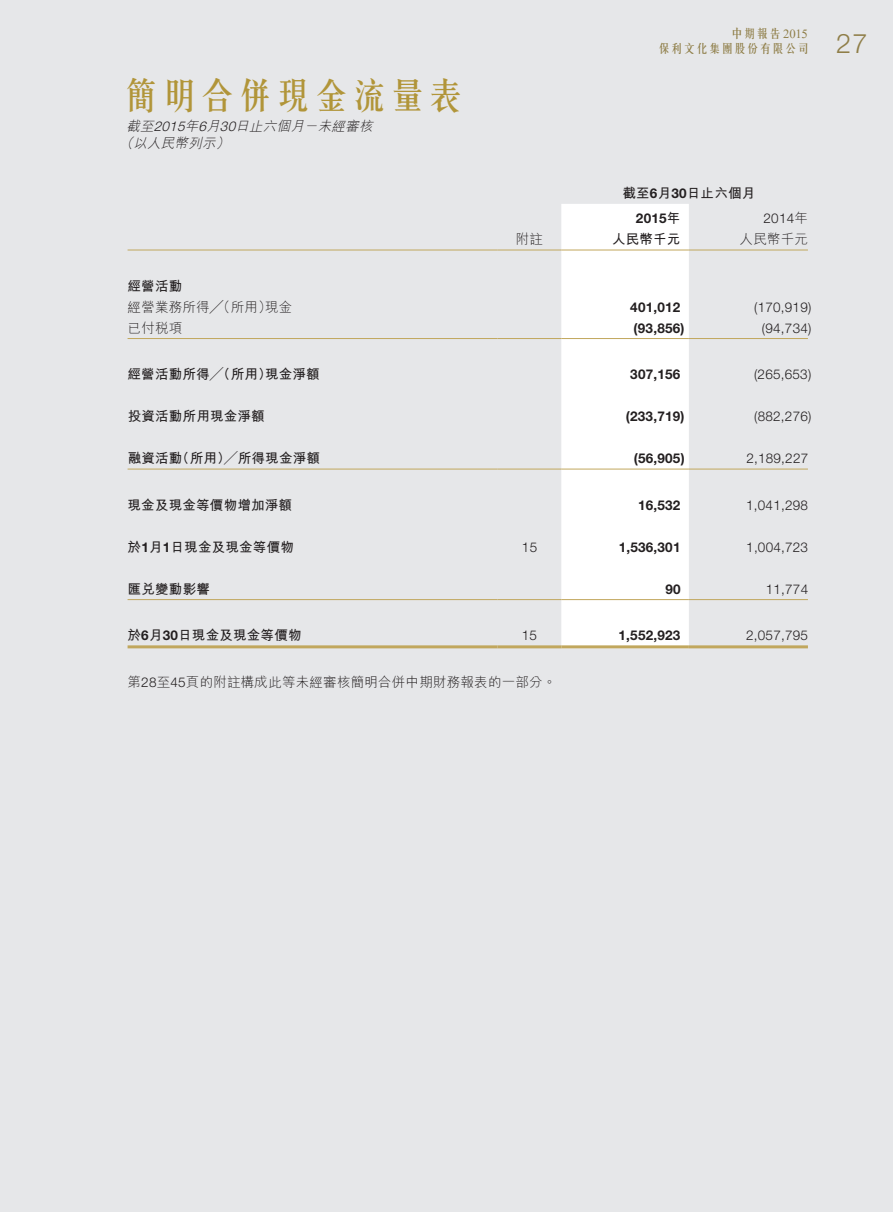
<style>
.page{position:relative;width:893px;height:1212px;background:#e6e7e9}
.page>*{position:absolute;margin:0;border:0;box-sizing:border-box;transform-origin:0 0}
.t1{font:500 36px "C Song 3 HK";letter-spacing:.055em;color:#b19539}
.t2{font:300 27px "Helvetica Neue LT Std";color:#8f7e48}
.t3{font:700 13.5px/25.2px "M Hei HK";letter-spacing:.015em;color:#231f20}
.t4{font:300 13.5px "Helvetica Neue LT Std";letter-spacing:.015em;color:#231f20}
.t5{font:700 13.5px "Helvetica Neue LT Std";letter-spacing:.015em;color:#231f20}
.t6{font:300 13.5px/21px "M Hei HK";letter-spacing:.015em;color:#231f20}
.t7{font:italic 300 13.5px/16.5px "M Hei HK";color:#231f20}
.t8{font:500 12px "C Song 3 HK";letter-spacing:.055em;color:#8f7e48}
.s1{font-family:"Helvetica Neue LT Std"}
.s2{font-weight:700}
.s3{font-family:"Aparajita";font-weight:400;font-size:15.75px}
.s4{font-family:"M Hei HK"}
</style>
<div class="page">
<div style="left:561px;top:204px;width:128px;height:441px;background:#fff"></div>
<hr style="left:128px;top:250px;width:369px;height:1px;background:#c1a75d">
<hr style="left:497px;top:250px;width:64px;height:1px;background:#c1a75d">
<hr style="left:561px;top:250px;width:128px;height:1px;background:#c1a75d">
<hr style="left:689px;top:250px;width:119px;height:1px;background:#c1a75d">
<hr style="left:128px;top:338px;width:369px;height:1px;background:#c1a75d">
<hr style="left:497px;top:338px;width:64px;height:1px;background:#c1a75d">
<hr style="left:561px;top:338px;width:128px;height:1px;background:#c1a75d">
<hr style="left:689px;top:338px;width:119px;height:1px;background:#c1a75d">
<hr style="left:128px;top:469px;width:369px;height:1px;background:#c1a75d">
<hr style="left:497px;top:469px;width:64px;height:1px;background:#c1a75d">
<hr style="left:561px;top:469px;width:128px;height:1px;background:#c1a75d">
<hr style="left:689px;top:469px;width:119px;height:1px;background:#c1a75d">
<hr style="left:128px;top:599px;width:369px;height:1px;background:#c1a75d">
<hr style="left:497px;top:599px;width:64px;height:1px;background:#c1a75d">
<hr style="left:561px;top:599px;width:128px;height:1px;background:#c1a75d">
<hr style="left:689px;top:599px;width:119px;height:1px;background:#c1a75d">
<hr style="left:128px;top:645px;width:369px;height:3px;background:#c1a75d">
<hr style="left:497px;top:645px;width:64px;height:3px;background:#c1a75d">
<hr style="left:561px;top:645px;width:128px;height:3px;background:#c1a75d">
<hr style="left:689px;top:645px;width:119px;height:3px;background:#c1a75d">
<h1 class="t1" style="left:123px;top:67px;width:342px">簡明合併現金流量表</h1>
<p class="t7" style="left:120px;top:117px;width:258px;text-indent:7px">截至<span class="s1">2015</span>年<span class="s1">6</span>月<span class="s1">30</span>日止六個月－未經審核（以人民幣列示）</p>
<p class="t6" style="left:128px;top:275px;width:166px"><span class="s2">經營活動<br></span>經營業務所得╱（所用）現金</p>
<p class="t8" style="left:731px;top:25px;width:78px">中期報告<span class="s3">2015</span></p>
<p class="t8" style="left:658px;top:39px;width:153px">保利文化集團股份有限公司</p>
<p class="t2" style="left:836px;top:27px;width:33px">27</p>
<p class="t3" style="left:636px;top:179px;width:121px;text-indent:-14px">截至<span class="s1">6</span>月<span class="s1">30</span>日止六個月<br><span class="s1">2015</span>年</p>
<p class="t4" style="left:764px;top:210px;width:46px">2014<span class="s4">年</span></p>
<p class="t6" style="left:516px;top:228px;width:29px">附註</p>
<p class="t3" style="left:612px;top:226px;width:70px">人民幣千元</p>
<p class="t6" style="left:740px;top:228px;width:70px">人民幣千元</p>
<p class="t5" style="left:630px;top:298px;width:52px">401,012</p>
<p class="t4" style="left:754px;top:299px;width:59px">(170,919)</p>
<p class="t6" style="left:128px;top:317px;width:56px">已付稅項</p>
<p class="t5" style="left:634px;top:319px;width:52px">(93,856)</p>
<p class="t4" style="left:762px;top:320px;width:51px">(94,734)</p>
<p class="t3" style="left:128px;top:361px;width:194px">經營活動所得╱（所用）現金淨額</p>
<p class="t5" style="left:630px;top:366px;width:52px">307,156</p>
<p class="t4" style="left:754px;top:366px;width:59px">(265,653)</p>
<p class="t3" style="left:128px;top:403px;width:139px">投資活動所用現金淨額</p>
<p class="t5" style="left:626px;top:408px;width:60px">(233,719)</p>
<p class="t4" style="left:754px;top:408px;width:59px">(882,276)</p>
<p class="t3" style="left:128px;top:445px;width:194px">融資活動（所用）╱所得現金淨額</p>
<p class="t5" style="left:634px;top:450px;width:52px">(56,905)</p>
<p class="t4" style="left:746px;top:450px;width:63px">2,189,227</p>
<p class="t3" style="left:128px;top:491px;width:166px">現金及現金等價物增加淨額</p>
<p class="t5" style="left:638px;top:496px;width:44px">16,532</p>
<p class="t4" style="left:746px;top:497px;width:63px">1,041,298</p>
<p class="t3" style="left:128px;top:533px;width:168px">於<span class="s1">1</span>月<span class="s1">1</span>日現金及現金等價物</p>
<p class="t4" style="left:522px;top:539px;width:17px">15</p>
<p class="t5" style="left:619px;top:538px;width:63px">1,536,301</p>
<p class="t4" style="left:746px;top:539px;width:63px">1,004,723</p>
<p class="t3" style="left:128px;top:575px;width:84px">匯兌變動影響</p>
<p class="t5" style="left:665px;top:580px;width:17px">90</p>
<p class="t4" style="left:766px;top:581px;width:44px">11,774</p>
<p class="t3" style="left:128px;top:622px;width:176px">於<span class="s1">6</span>月<span class="s1">30</span>日現金及現金等價物</p>
<p class="t4" style="left:522px;top:627px;width:17px">15</p>
<p class="t5" style="left:619px;top:627px;width:63px">1,552,923</p>
<p class="t4" style="left:746px;top:627px;width:63px">2,057,795</p>
<p class="t6" style="left:128px;top:671px;width:430px">第<span class="s1">28</span>至<span class="s1">45</span>頁的附註構成此等未經審核簡明合併中期財務報表的一部分。</p>
</div>
